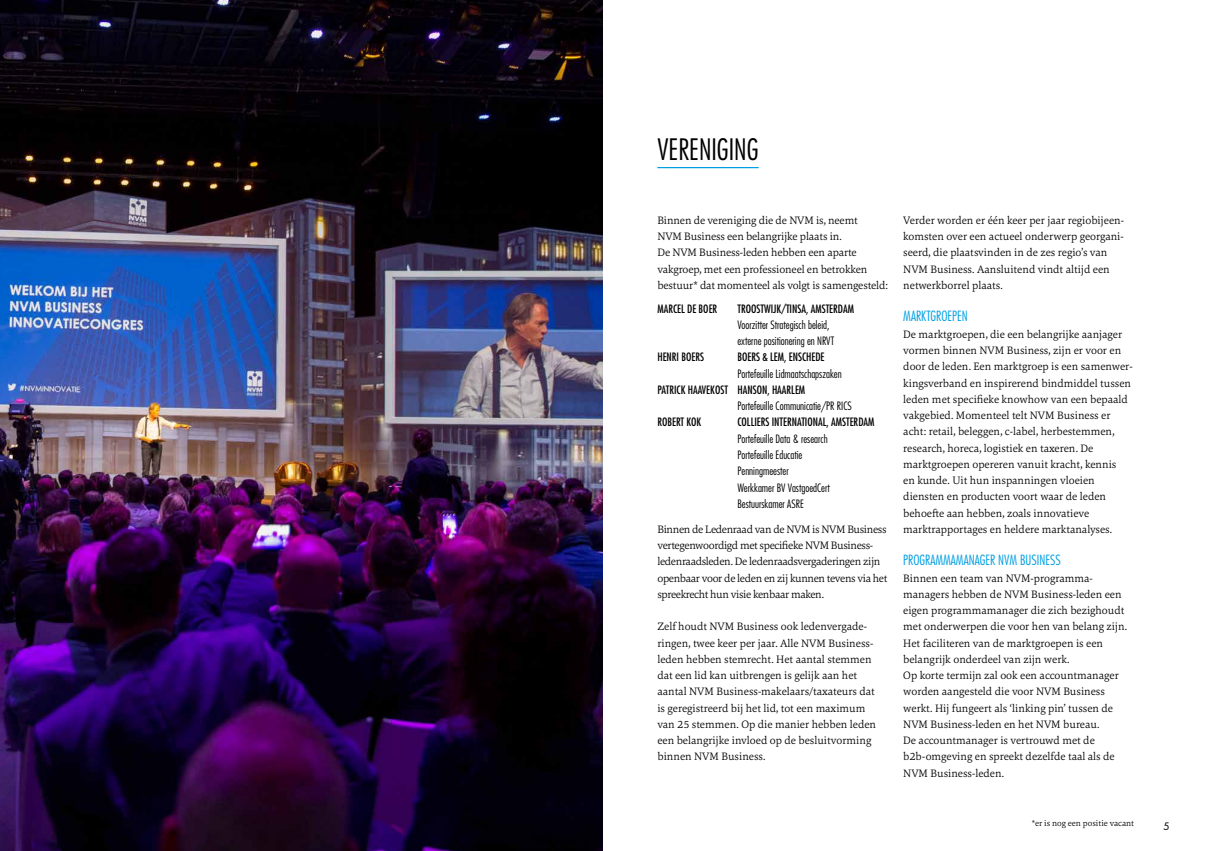
<style>
.page{position:relative;width:1205px;height:851px;background:#fff}
.page>*{position:absolute;margin:0;border:0;box-sizing:border-box;transform-origin:0 0}
.t1{font:300 condensed 28.75px "Futura Std";color:#000}
.t2{font:300 condensed 13.75px "Futura Std";color:#009fe3}
.t3{font:300 11.25px/16.2px "Carrara";color:#000}
.t4{font:300 condensed 11.25px/16.2px "Futura Std";color:#000}
.t5{font:300 11.25px/16.2px "Carrara";letter-spacing:-.03em;color:#000}
.t6{font:condensed 11.25px "Futura Std";color:#000}
.t7{font:10px "Futura Std";color:#000}
.t8{font:300 8.75px "Carrara";color:#000}
</style>
<div class="page">
<hr style="left:657px;top:167px;width:101px;height:1px;background:#009fe3">
<img style="left:0;top:0;width:602px;height:850px">
<h1 class="t1" style="left:657px;top:132px;width:103px">VERENIGING</h1>
<p class="t3" style="left:657px;top:212px;width:232px">Binnen de vereniging die de NVM is, neemt<br>NVM Business een belangrijke plaats in.<br>De NVM Business-leden hebben een aparte vakgroep, met een professioneel en betrokken bestuur* dat momenteel als volgt is samengesteld:</p>
<p class="t6" style="left:657px;top:302px;width:61px">MARCEL DE BOER</p>
<p class="t6" style="left:737px;top:302px;width:118px">TROOSTWIJK/TINSA, AMSTERDAM</p>
<p class="t4" style="left:737px;top:316px;width:98px">Voorzitter Strategisch beleid, externe positionering en NRVT</p>
<p class="t6" style="left:657px;top:350px;width:48px">HENRI BOERS</p>
<p class="t6" style="left:737px;top:350px;width:89px">BOERS &amp; LEM, ENSCHEDE</p>
<p class="t4" style="left:737px;top:365px;width:106px">Portefeuille Lidmaatschapszaken</p>
<p class="t6" style="left:657px;top:383px;width:149px">PATRICK HAAVEKOST HANSON, HAARLEM</p>
<p class="t4" style="left:737px;top:398px;width:116px">Portefeuille Communicatie/PR RICS</p>
<p class="t6" style="left:657px;top:415px;width:45px">ROBERT KOK</p>
<p class="t6" style="left:737px;top:415px;width:139px">COLLIERS INTERNATIONAL, AMSTERDAM</p>
<p class="t4" style="left:737px;top:430px;width:94px">Portefeuille Data &amp; research<br>Portefeuille Educatie<br>Penningmeester<br>Werkkamer BV VastgoedCert<br>Bestuurskamer ASRE</p>
<p class="t5" style="left:657px;top:520px;width:231px">Binnen de Ledenraad van de NVM is NVM Business vertegenwoordigd met specifieke NVM Business&shy;ledenraadsleden. De ledenraadsvergaderingen zijn openbaar voor de leden en zij kunnen tevens via het spreekrecht hun visie kenbaar maken.</p>
<p class="t3" style="left:657px;top:618px;width:220px">Zelf houdt NVM Business ook ledenvergade&shy;ringen, twee keer per jaar. Alle NVM Business&shy;leden hebben stemrecht. Het aantal stemmen dat een lid kan uitbrengen is gelijk aan het aantal NVM Business-makelaars/taxateurs dat is geregistreerd bij het lid, tot een maximum van 25 stemmen. Op die manier hebben leden een belangrijke invloed op de besluitvorming binnen NVM Business.</p>
<p class="t3" style="left:903px;top:212px;width:222px">Verder worden er één keer per jaar regiobijeen&shy;komsten over een actueel onderwerp georgani&shy;seerd, die plaatsvinden in de zes regio’s van NVM Business. Aansluitend vindt altijd een netwerkborrel plaats.</p>
<p class="t2" style="left:903px;top:308px;width:66px">MARKTGROEPEN</p>
<p class="t3" style="left:903px;top:325px;width:230px">De marktgroepen, die een belangrijke aanjager vormen binnen NVM Business, zijn er voor en door de leden. Een marktgroep is een samenwer&shy;kingsverband en inspirerend bindmiddel tussen leden met specifieke knowhow van een bepaald vakgebied. Momenteel telt NVM Business er acht: retail, beleggen, c-label, herbestemmen, research, horeca, logistiek en taxeren. De marktgroepen opereren vanuit kracht, kennis<br>en kunde. Uit hun inspanningen vloeien diensten en producten voort waar de leden behoefte aan hebben, zoals innovatieve marktrapportages en heldere marktanalyses.</p>
<p class="t2" style="left:903px;top:552px;width:159px">PROGRAMMAMANAGER NVM BUSINESS</p>
<p class="t3" style="left:903px;top:569px;width:225px">Binnen een team van NVM-programma&shy;managers hebben de NVM Business-leden een eigen programmamanager die zich bezighoudt met onderwerpen die voor hen van belang zijn.<br>Het faciliteren van de marktgroepen is een belangrijk onderdeel van zijn werk.<br>Op korte termijn zal ook een accountmanager worden aangesteld die voor NVM Business werkt. Hij fungeert als ‘linking pin’ tussen de NVM Business-leden en het NVM bureau.<br>De accountmanager is vertrouwd met de b2b-omgeving en spreekt dezelfde taal als de NVM Business-leden.</p>
<p class="t8" style="left:1031px;top:817px;width:104px">*er is nog een positie vacant</p>
<p class="t7" style="left:1163px;top:819px;width:8px">5</p>
</div>
